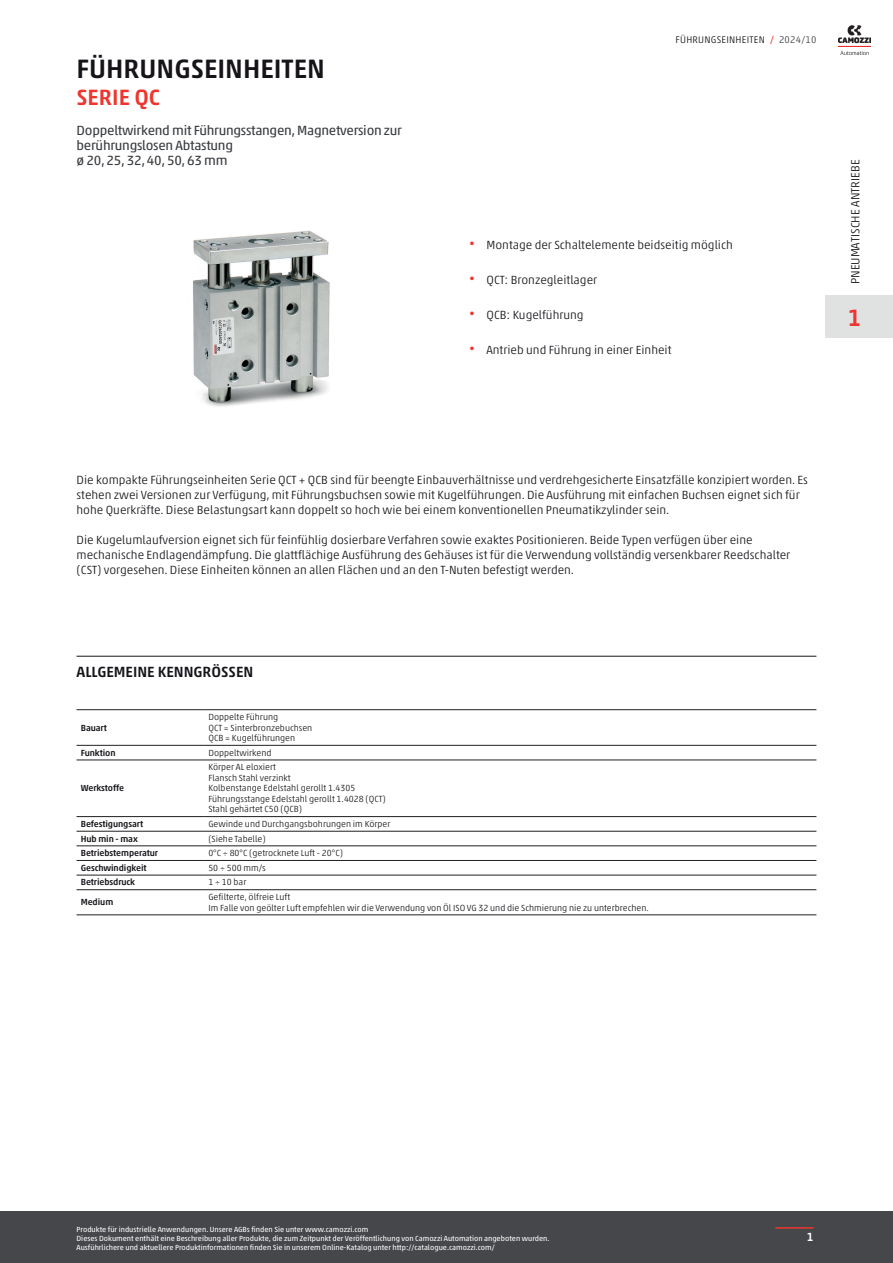
<style>
.page{position:relative;width:893px;height:1263px;background:#fff}
.page>*{position:absolute;margin:0;border:0;box-sizing:border-box;transform-origin:0 0}
.TITOLO_Home{font:500 27px "Akko W1 G";color:#171419}
.Num_catalogo_no_lingua{font:500 24px "Akko W1 G";color:#ee352f}
.SOTTOTITOLO_Home{font:500 22.5px "Akko W1 G";color:#ee352f}
.Titolo_SEZIONE{font:500 15px "Akko W1 G";color:#171419}
.INTRO_Home{font:13.5px/15px "Akko W1 G";letter-spacing:-.02em;color:#383b3f}
.Descrizione_prodotto{font:300 12px/15px "Akko W1 G";color:#171419}
.NOME_CATALOGO{font:300 12px "Akko W1 G";color:#171419}
.t1{font:500 12px "Akko W1 G";color:#fff}
.Edizione_catalogo{font:300 9.75px "Akko W1 G";letter-spacing:.025em;color:#171419}
.Testi_tabella_general_data{font:300 9px/10.5px "Akko W1 G";color:#171419}
.Titoli_tabella_general_data{font:500 9px "Akko W1 G";letter-spacing:-.01em;color:#171419}
.footNotes{font:7.5px/9px "Akko W1 G";color:#fff}
.s1{font-weight:400;color:#ee352f}
.s2{color:#383b3f}
.s3{font-weight:400;font-size:10.5px;color:#ee352f}
</style>
<div class="page">
<hr style="left:77px;top:656px;width:739px;height:1px;background:#171419">
<svg style="left:77px;top:710px;width:739px;height:181px"></svg>
<hr style="left:204px;top:709px;width:612px;height:1px;background:#231f20">
<hr style="left:204px;top:745px;width:612px;height:1px;background:#231f20">
<hr style="left:204px;top:760px;width:612px;height:1px;background:#231f20">
<hr style="left:204px;top:816px;width:612px;height:1px;background:#231f20">
<hr style="left:204px;top:831px;width:612px;height:1px;background:#231f20">
<hr style="left:204px;top:845px;width:612px;height:1px;background:#231f20">
<hr style="left:204px;top:860px;width:612px;height:1px;background:#231f20">
<hr style="left:204px;top:875px;width:612px;height:1px;background:#231f20">
<hr style="left:204px;top:889px;width:612px;height:1px;background:#231f20">
<hr style="left:204px;top:914px;width:612px;height:1px;background:#231f20">
<hr style="left:77px;top:709px;width:127px;height:1px;background:#231f20">
<hr style="left:77px;top:745px;width:127px;height:1px;background:#231f20">
<hr style="left:77px;top:760px;width:127px;height:1px;background:#231f20">
<hr style="left:77px;top:816px;width:127px;height:1px;background:#231f20">
<hr style="left:77px;top:831px;width:127px;height:1px;background:#231f20">
<hr style="left:77px;top:845px;width:127px;height:1px;background:#231f20">
<hr style="left:77px;top:860px;width:127px;height:1px;background:#231f20">
<hr style="left:77px;top:875px;width:127px;height:1px;background:#231f20">
<hr style="left:77px;top:889px;width:127px;height:1px;background:#231f20">
<hr style="left:77px;top:914px;width:127px;height:1px;background:#231f20">
<img style="left:193px;top:230px;width:137px;height:177px">
<div style="left:0;top:1211px;width:893px;height:52px;background:#46474a"></div>
<hr style="left:775px;top:1227px;width:39px;height:1px;background:#ee352f">
<img style="left:839px;top:25px;width:32px;height:30px">
<div style="left:825px;top:295px;width:59px;height:43px;background:#e0e2e1"></div>
<div style="left:884px;top:295px;width:9px;height:43px;background:#e0e2e1"></div>
<p class="TITOLO_Home" style="left:77px;top:49px;width:250px">FÜHRUNGSEINHEITEN</p>
<p class="SOTTOTITOLO_Home" style="left:77px;top:81px;width:85px">SERIE QC</p>
<p class="INTRO_Home" style="left:77px;top:122px;width:327px">Doppeltwirkend mit Führungsstangen, Magnetversion zur berührungslosen Abtastung<br>ø 20, 25, 32, 40, 50, 63 mm</p>
<p class="Edizione_catalogo" style="left:675px;top:32px;width:142px">FÜHRUNGSEINHEITEN <span class="s1">/</span> <span class="s2">2024/10</span></p>
<p class="Descrizione_prodotto" style="left:469px;top:237px;width:265px"><span class="s3">•</span> Montage der Schaltelemente beidseitig möglich</p>
<p class="Descrizione_prodotto" style="left:469px;top:271px;width:129px"><span class="s3">•</span> QCT: Bronzegleitlager</p>
<p class="Descrizione_prodotto" style="left:469px;top:306px;width:116px"><span class="s3">•</span> QCB: Kugelführung</p>
<p class="Descrizione_prodotto" style="left:469px;top:341px;width:203px"><span class="s3">•</span> Antrieb und Führung in einer Einheit</p>
<p class="NOME_CATALOGO" style="left:847px;top:284px;width:126px;rotate:-90deg">PNEUMATISCHE ANTRIEBE</p>
<p class="Num_catalogo_no_lingua" style="left:848px;top:300px;width:15px">1</p>
<p class="Descrizione_prodotto" style="left:77px;top:472px;width:733px">Die kompakte Führungseinheiten Serie QCT + QCB sind für beengte Einbauverhältnisse und verdrehgesicherte Einsatzfälle konzipiert worden. Es stehen zwei Versionen zur Verfügung, mit Führungsbuchsen sowie mit Kugelführungen. Die Ausführung mit einfachen Buchsen eignet sich für hohe Querkräfte. Diese Belastungsart kann doppelt so hoch wie bei einem konventionellen Pneumatikzylinder sein.</p>
<p class="Descrizione_prodotto" style="left:77px;top:532px;width:715px">Die Kugelumlaufversion eignet sich für feinfühlig dosierbare Verfahren sowie exaktes Positionieren. Beide Typen verfügen über eine mechanische Endlagendämpfung. Die glattflächige Ausführung des Gehäuses ist für die Verwendung vollständig versenkbarer Reedschalter (CST) vorgesehen. Diese Einheiten können an allen Flächen und an den T-Nuten befestigt werden.</p>
<p class="Titolo_SEZIONE" style="left:77px;top:661px;width:178px">ALLGEMEINE KENNGRÖSSEN</p>
<p class="Titoli_tabella_general_data" style="left:81px;top:721px;width:28px">Bauart</p>
<p class="Testi_tabella_general_data" style="left:208px;top:711px;width:105px">Doppelte Führung<br>QCT = Sinterbronzebuchsen<br>QCB = Kugelführungen</p>
<p class="Titoli_tabella_general_data" style="left:81px;top:746px;width:36px">Funktion</p>
<p class="Testi_tabella_general_data" style="left:208px;top:747px;width:65px">Doppeltwirkend</p>
<p class="Titoli_tabella_general_data" style="left:81px;top:781px;width:45px">Werkstoffe</p>
<p class="Testi_tabella_general_data" style="left:208px;top:761px;width:179px">Körper AL eloxiert<br>Flansch Stahl verzinkt<br>Kolbenstange Edelstahl gerollt 1.4305<br>Führungsstange Edelstahl gerollt 1.4028 (QCT)<br>Stahl gehärtet C50 (QCB)</p>
<p class="Titoli_tabella_general_data" style="left:81px;top:817px;width:64px">Befestigungsart</p>
<p class="Testi_tabella_general_data" style="left:208px;top:818px;width:184px">Gewinde und Durchgangsbohrungen im Körper</p>
<p class="Titoli_tabella_general_data" style="left:81px;top:832px;width:59px">Hub min - max</p>
<p class="Testi_tabella_general_data" style="left:208px;top:833px;width:59px">(Siehe Tabelle)</p>
<p class="Titoli_tabella_general_data" style="left:81px;top:846px;width:79px">Betriebstemperatur</p>
<p class="Testi_tabella_general_data" style="left:208px;top:847px;width:136px">0°C ÷ 80°C (getrocknete Luft - 20°C)</p>
<p class="Titoli_tabella_general_data" style="left:81px;top:861px;width:67px">Geschwindigkeit</p>
<p class="Testi_tabella_general_data" style="left:208px;top:862px;width:59px">50 ÷ 500 mm/s</p>
<p class="Titoli_tabella_general_data" style="left:81px;top:876px;width:56px">Betriebsdruck</p>
<p class="Testi_tabella_general_data" style="left:208px;top:876px;width:40px">1 ÷ 10 bar</p>
<p class="Titoli_tabella_general_data" style="left:81px;top:895px;width:34px">Medium</p>
<p class="Testi_tabella_general_data" style="left:208px;top:891px;width:442px">Gefilterte, ölfreie Luft<br>Im Falle von geölter Luft empfehlen wir die Verwendung von Öl ISO VG 32 und die Schmierung nie zu unterbrechen.</p>
<p class="footNotes" style="left:77px;top:1225px;width:475px">Produkte für industrielle Anwendungen. Unsere AGBs finden Sie unter www.camozzi.com<br>Dieses Dokument enthält eine Beschreibung aller Produkte, die zum Zeitpunkt der Veröffentlichung von Camozzi Automation angeboten wurden.<br>Ausführlichere und aktuellere Produktinformationen finden Sie in unserem Online-Katalog unter http://catalogue.camozzi.com/</p>
<p class="t1" style="left:807px;top:1228px;width:8px">1</p>
</div>
